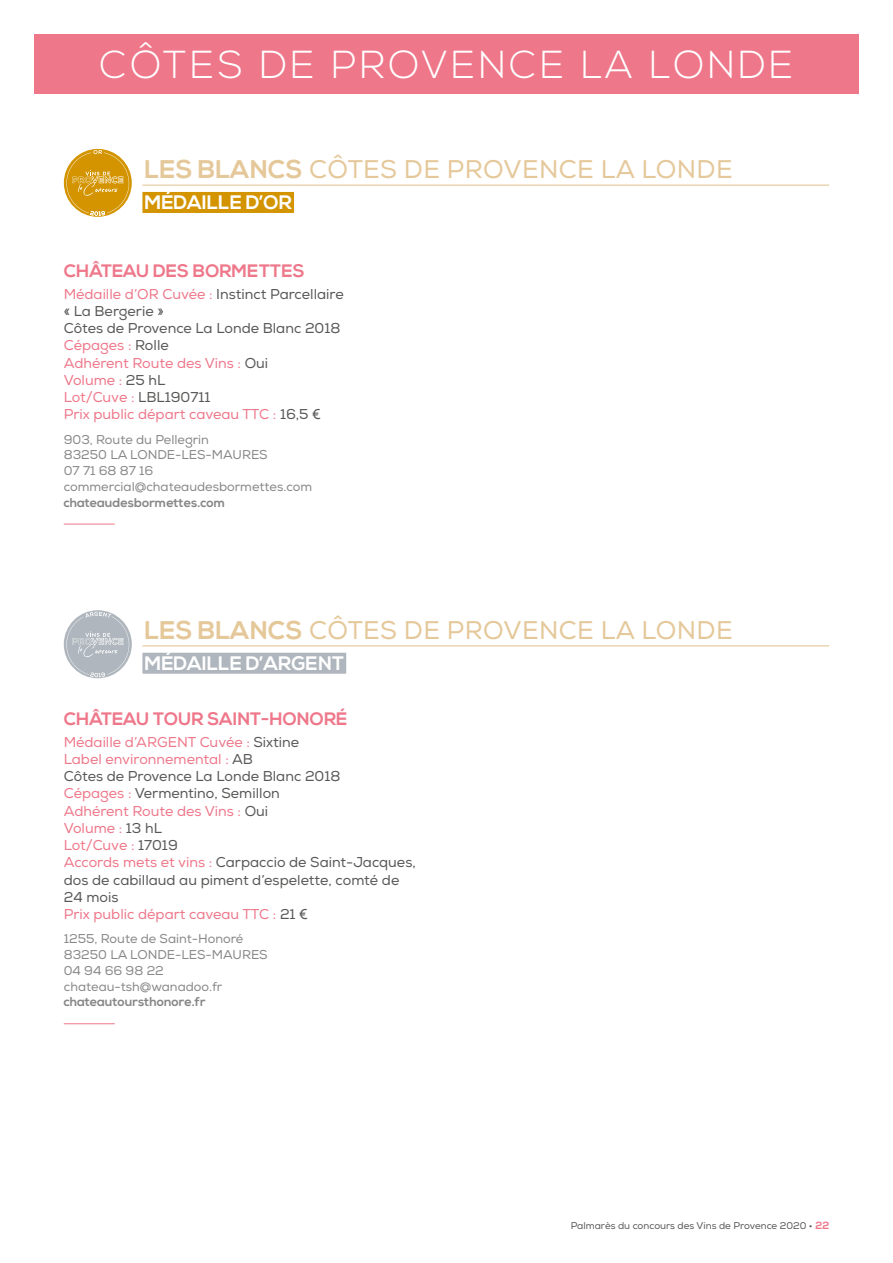
<style>
.page{position:relative;width:893px;height:1263px;background:#fff}
.page>*{position:absolute;margin:0;border:0;box-sizing:border-box;transform-origin:0 0}
.t1{font:300 39px "Nexa";letter-spacing:.08em;color:#fff}
.t2{font:25.5px "Nexa";letter-spacing:.015em;color:#e5c89a}
.t3{font:700 19.5px "Nexa";color:#fff}
.t4{font:700 18px "Nexa";color:#ee778a}
.t5{font:14.25px/17.2px "Nexa";color:#575756}
.t6{font:14.25px/17.2px "Nexa";color:#ee778a}
.t7{font:12.75px/15.8px "Nexa";color:#878787}
.t8{font:700 12.75px "Nexa";color:#878787}
.t9{font:9.75px "Nexa";color:#575756}
.s1{font-weight:700}
.s2{color:#575756}
.s3{color:#ee778a}
.s4{font-weight:700;font-size:10.5px;color:#ee778a}
</style>
<div class="page">
<div style="left:34px;top:34px;width:825px;height:60px;background:#ee778a"></div>
<hr style="left:142px;top:185px;width:687px;height:1px;background:#e5c89a">
<div style="left:142px;top:192px;width:152px;height:21px;background:#d39400"></div>
<svg style="left:64px;top:149px;width:68px;height:68px"></svg>
<svg style="left:66px;top:150px;width:63px;height:66px;background:#ddad3c"></svg>
<hr style="left:64px;top:524px;width:51px;height:1px;background:#ee778a">
<hr style="left:64px;top:1023px;width:51px;height:1px;background:#ee778a">
<hr style="left:142px;top:645px;width:687px;height:1px;background:#e5c89a">
<div style="left:142px;top:653px;width:204px;height:21px;background:#afb6bd"></div>
<svg style="left:64px;top:610px;width:68px;height:68px"></svg>
<svg style="left:66px;top:612px;width:63px;height:66px"></svg>
<h1 class="t1" style="left:100px;top:43px;width:695px">CÔTES DE PROVENCE LA LONDE</h1>
<h2 class="t2" style="left:145px;top:154px;width:590px"><span class="s1">LES BLANCS</span> CÔTES DE PROVENCE LA LONDE</h2>
<h3 class="t3" style="left:145px;top:191px;width:149px">MÉDAILLE D’OR</h3>
<p class="t4" style="left:64px;top:261px;width:243px">CHÂTEAU DES BORMETTES</p>
<p class="t6" style="left:64px;top:285px;width:281px">Médaille d’OR Cuvée : <span class="s2">Instinct Parcellaire « La Bergerie »<br>Côtes de Provence La Londe Blanc 2018<br></span>Cépages : <span class="s2">Rolle<br></span>Adhérent Route des Vins : <span class="s2">Oui<br></span>Volume : <span class="s2">25 hL<br></span>Lot/Cuve : <span class="s2">LBL190711<br></span>Prix public départ caveau TTC : <span class="s2">16,5 €</span></p>
<p class="t7" style="left:64px;top:432px;width:250px">903, Route du Pellegrin<br>83250 LA LONDE-LES-MAURES<br>07 71 68 87 16 commercial@chateaudesbormettes.com</p>
<p class="t8" style="left:64px;top:495px;width:163px">chateaudesbormettes.com</p>
<h2 class="t2" style="left:145px;top:615px;width:590px"><span class="s1">LES BLANCS</span> CÔTES DE PROVENCE LA LONDE</h2>
<h3 class="t3" style="left:145px;top:652px;width:201px">MÉDAILLE D’ARGENT</h3>
<p class="t4" style="left:64px;top:708px;width:285px">CHÂTEAU TOUR SAINT-HONORÉ</p>
<p class="t5" style="left:64px;top:733px;width:354px"><span class="s3">Médaille d’ARGENT Cuvée :</span> Sixtine<br><span class="s3">Label environnemental :</span> AB<br>Côtes de Provence La Londe Blanc 2018<br><span class="s3">Cépages :</span> Vermentino, Semillon<br><span class="s3">Adhérent Route des Vins :</span> Oui<br><span class="s3">Volume :</span> 13 hL<br><span class="s3">Lot/Cuve :</span> 17019<br><span class="s3">Accords mets et vins :</span> Carpaccio de Saint-Jacques, dos de cabillaud au piment d’espelette, comté de<br>24 mois<br><span class="s3">Prix public départ caveau TTC :</span> 21 €</p>
<p class="t7" style="left:64px;top:931px;width:205px">1255, Route de Saint-Honoré<br>83250 LA LONDE-LES-MAURES<br>04 94 66 98 22 chateau-tsh@wanadoo.fr</p>
<p class="t8" style="left:64px;top:994px;width:143px">chateautoursthonore.fr</p>
<p class="t9" style="left:571px;top:1220px;width:260px">Palmarès du concours des Vins de Provence 2020 • <span class="s4">22</span></p>
</div>
